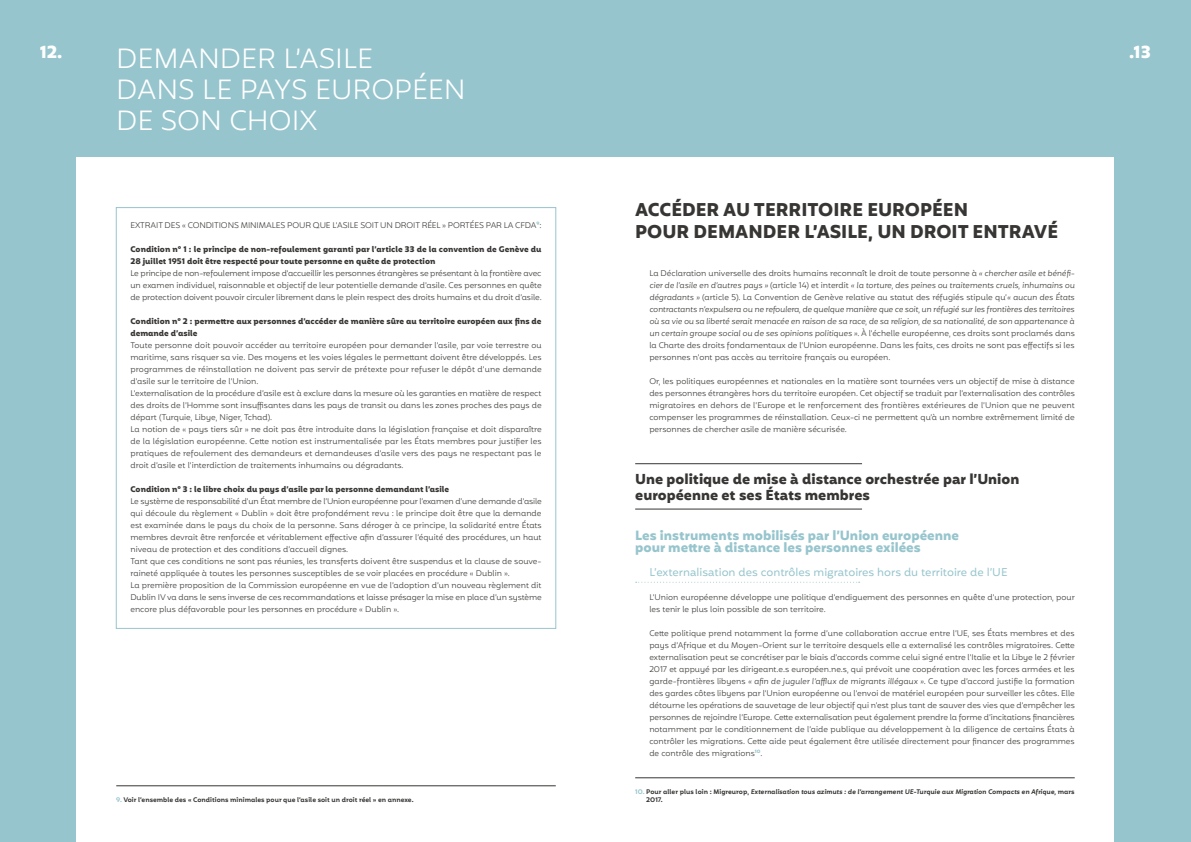
<style>
.page{position:relative;width:1191px;height:842px;background:#97c5cd}
.page>*{position:absolute;margin:0;border:0;box-sizing:border-box;transform-origin:0 0}
.t1{font:300 27px/31px "Mohr";color:#fff}
.t2{font:700 18px/22px "Mohr";color:#373634}
.t3{font:700 17px "Mohr";color:#fff}
.t4{font:700 14px/16px "Mohr";color:#373634}
.t5{font:700 13px/12px "Mohr";color:#97c5cd}
.t6{font:11px "Mohr";color:#97c5cd}
.t7{font:300 8px/12px "Mohr Alt";color:#373634;text-align:justify}
.t8{font:700 8px/12px "Mohr Alt";color:#373634}
.t9{font:italic 300 8px/12px "Mohr";letter-spacing:-.01em;color:#373634}
.t10{font:italic 600 6.5px "Mohr";color:#373634}
.t11{font:600 6.5px "Mohr Alt";color:#373634}
.s1{color:#97c5cd}
.s2{font-family:"Mohr";font-style:italic}
.s3{font-family:"Mohr Alt";font-style:normal}
.s4{font-family:"Mohr Alt";font-style:normal;color:#97c5cd}
</style>
<div class="page">
<div style="left:77px;top:157px;width:1037px;height:685px;background:#fff"></div>
<hr style="left:116px;top:785px;width:440px;height:1px;background:#373634">
<hr style="left:635px;top:463px;width:227px;height:1px;background:#373634">
<hr style="left:635px;top:509px;width:227px;height:1px;background:#373634">
<svg style="left:635px;top:582px;width:224px;height:1px"></svg>
<hr style="left:635px;top:777px;width:439px;height:1px;background:#373634">
<h3 class="t3" style="left:40px;top:42px;width:24px">12.</h3>
<h3 class="t3" style="left:1129px;top:42px;width:23px">.13</h3>
<h1 class="t1" style="left:116px;top:46px;width:351px">DEMANDER L’ASILE<br>DANS LE PAYS EUROPÉEN<br>DE SON CHOIX</h1>
<p class="t7" style="left:130px;top:220px;width:413px">EXTRAIT DES « CONDITIONS MINIMALES POUR QUE L’ASILE SOIT UN DROIT RÉEL » PORTÉES PAR LA CFDA<sup>9</sup>:</p>
<p class="t8" style="left:130px;top:243px;width:412px">Condition n° 1 : le principe de non-refoulement garanti par l’article 33 de la convention de Genève du<br>28 juillet 1951 doit être respecté pour toute personne en quête de protection</p>
<p class="t7" style="left:130px;top:268px;width:413px">Le principe de non-refoulement impose d’accueillir les personnes étrangères se présentant à la frontière avec un examen individuel, raisonnable et objectif de leur potentielle demande d’asile. Ces personnes en quête de protection doivent pouvoir circuler librement dans le plein respect des droits humains et du droit d’asile.</p>
<p class="t8" style="left:130px;top:315px;width:413px">Condition n° 2 : permettre aux personnes d’accéder de manière sûre au territoire européen aux fins de demande d’asile</p>
<p class="t7" style="left:130px;top:340px;width:413px;text-align:left">Toute personne doit pouvoir accéder au territoire européen pour demander l’asile, par voie terrestre ou maritime, sans risquer sa vie. Des moyens et les voies légales le permettant doivent être développés. Les programmes de réinstallation ne doivent pas servir de prétexte pour refuser le dépôt d’une demande d’asile sur le territoire de l’Union.<br>L’externalisation de la procédure d’asile est à exclure dans la mesure où les garanties en matière de respect des droits de l’Homme sont insuffisantes dans les pays de transit ou dans les zones proches des pays de départ (Turquie, Libye, Niger, Tchad).<br>La notion de « pays tiers sûr » ne doit pas être introduite dans la législation française et doit disparaître de la législation européenne. Cette notion est instrumentalisée par les États membres pour justifier les pratiques de refoulement des demandeurs et demandeuses d’asile vers des pays ne respectant pas le droit d’asile et l’interdiction de traitements inhumains ou dégradants.</p>
<p class="t8" style="left:130px;top:483px;width:320px">Condition n° 3 : le libre choix du pays d’asile par la personne demandant l’asile</p>
<p class="t7" style="left:130px;top:496px;width:413px;text-align:left">Le système de responsabilité d’un État membre de l’Union européenne pour l’examen d’une demande d’asile qui découle du règlement « Dublin » doit être profondément revu : le principe doit être que la demande est examinée dans le pays du choix de la personne. Sans déroger à ce principe, la solidarité entre États membres devrait être renforcée et véritablement effective afin d’assurer l’équité des procédures, un haut niveau de protection et des conditions d’accueil dignes.<br>Tant que ces conditions ne sont pas réunies, les transferts doivent être suspendus et la clause de souve&shy;raineté appliquée à toutes les personnes susceptibles de se voir placées en procédure « Dublin ».<br>La première proposition de la Commission européenne en vue de l’adoption d’un nouveau règlement dit Dublin IV va dans le sens inverse de ces recommandations et laisse présager la mise en place d’un système encore plus défavorable pour les personnes en procédure « Dublin ».</p>
<p class="t11" style="left:116px;top:796px;width:299px"><span class="s1">9.</span> Voir l’ensemble des « Conditions minimales pour que l’asile soit un droit réel » en annexe.</p>
<h2 class="t2" style="left:635px;top:199px;width:424px">ACCÉDER AU TERRITOIRE EUROPÉEN<br>POUR DEMANDER L’ASILE, UN DROIT ENTRAVÉ</h2>
<p class="t7" style="left:649px;top:268px;width:427px">La Déclaration universelle des droits humains reconnaît le droit de toute personne à <span class="s2">« chercher asile et bénéfi-</span></p>
<p class="t9" style="left:649px;top:280px;width:427px">cier de l’asile en d’autres pays » <span class="s3">(article 14) et interdit</span> « la torture, des peines ou traitements cruels, inhumains ou</p>
<p class="t7" style="left:649px;top:292px;width:427px"><span class="s2">dégradants »</span> (article 5). La Convention de Genève relative au statut des réfugiés stipule qu’<span class="s2">« aucun des États</span></p>
<p class="t9" style="left:649px;top:304px;width:427px">contractants n’expulsera ou ne refoulera, de quelque manière que ce soit, un réfugié sur les frontières des territoires où sa vie ou sa liberté serait menacée en raison de sa race, de sa religion, de sa nationalité, de son appartenance à</p>
<p class="t7" style="left:649px;top:328px;width:427px"><span class="s2">un certain groupe social ou de ses opinions politiques »</span>. À l’échelle européenne, ces droits sont proclamés dans la Charte des droits fondamentaux de l’Union européenne. Dans les faits, ces droits ne sont pas effectifs si les personnes n’ont pas accès au territoire français ou européen.</p>
<p class="t7" style="left:649px;top:376px;width:427px">Or, les politiques européennes et nationales en la matière sont tournées vers un objectif de mise à distance des personnes étrangères hors du territoire européen. Cet objectif se traduit par l’externalisation des contrôles migratoires en dehors de l’Europe et le renforcement des frontières extérieures de l’Union que ne peuvent compenser les programmes de réinstallation. Ceux-ci ne permettent qu’à un nombre extrêmement limité de personnes de chercher asile de manière sécurisée.</p>
<h3 class="t4" style="left:635px;top:471px;width:386px">Une politique de mise à distance orchestrée par l’Union européenne et ses États membres</h3>
<h3 class="t5" style="left:635px;top:530px;width:325px">Les instruments mobilisés par l’Union européenne pour mettre à distance les personnes exilées</h3>
<h3 class="t6" style="left:649px;top:566px;width:360px">L’externalisation des contrôles migratoires hors du territoire de l’UE</h3>
<p class="t7" style="left:649px;top:592px;width:427px">L’Union européenne développe une politique d’endiguement des personnes en quête d’une protection, pour les tenir le plus loin possible de son territoire.</p>
<p class="t7" style="left:649px;top:628px;width:427px">Cette politique prend notamment la forme d’une collaboration accrue entre l’UE, ses États membres et des pays d’Afrique et du Moyen-Orient sur le territoire desquels elle a externalisé les contrôles migratoires. Cette externalisation peut se concrétiser par le biais d’accords comme celui signé entre l’Italie et la Libye le 2 février 2017 et appuyé par les dirigeant.e.s européen.ne.s, qui prévoit une coopération avec les forces armées et les garde-frontières libyens <span class="s2">« afin de juguler l’afflux de migrants illégaux »</span>. Ce type d’accord justifie la formation des gardes côtes libyens par l’Union européenne ou l’envoi de matériel européen pour surveiller les côtes. Elle détourne les opérations de sauvetage de leur objectif qui n’est plus tant de sauver des vies que d’empêcher les personnes de rejoindre l’Europe. Cette externalisation peut également prendre la forme d’incitations financières notamment par le conditionnement de l’aide publique au développement à la diligence de certains États à contrôler les migrations. Cette aide peut également être utilisée directement pour financer des programmes de contrôle des migrations<sup>10</sup>.</p>
<p class="t10" style="left:635px;top:788px;width:441px"><span class="s4">10.</span> <span class="s3">Pour aller plus loin : Migreurop,</span> Externalisation tous azimuts : de l’arrangement UE-Turquie aux Migration Compacts en Afrique, <span class="s3">mars</span></p>
<p class="t11" style="left:646px;top:796px;width:18px">2017.</p>
</div>
